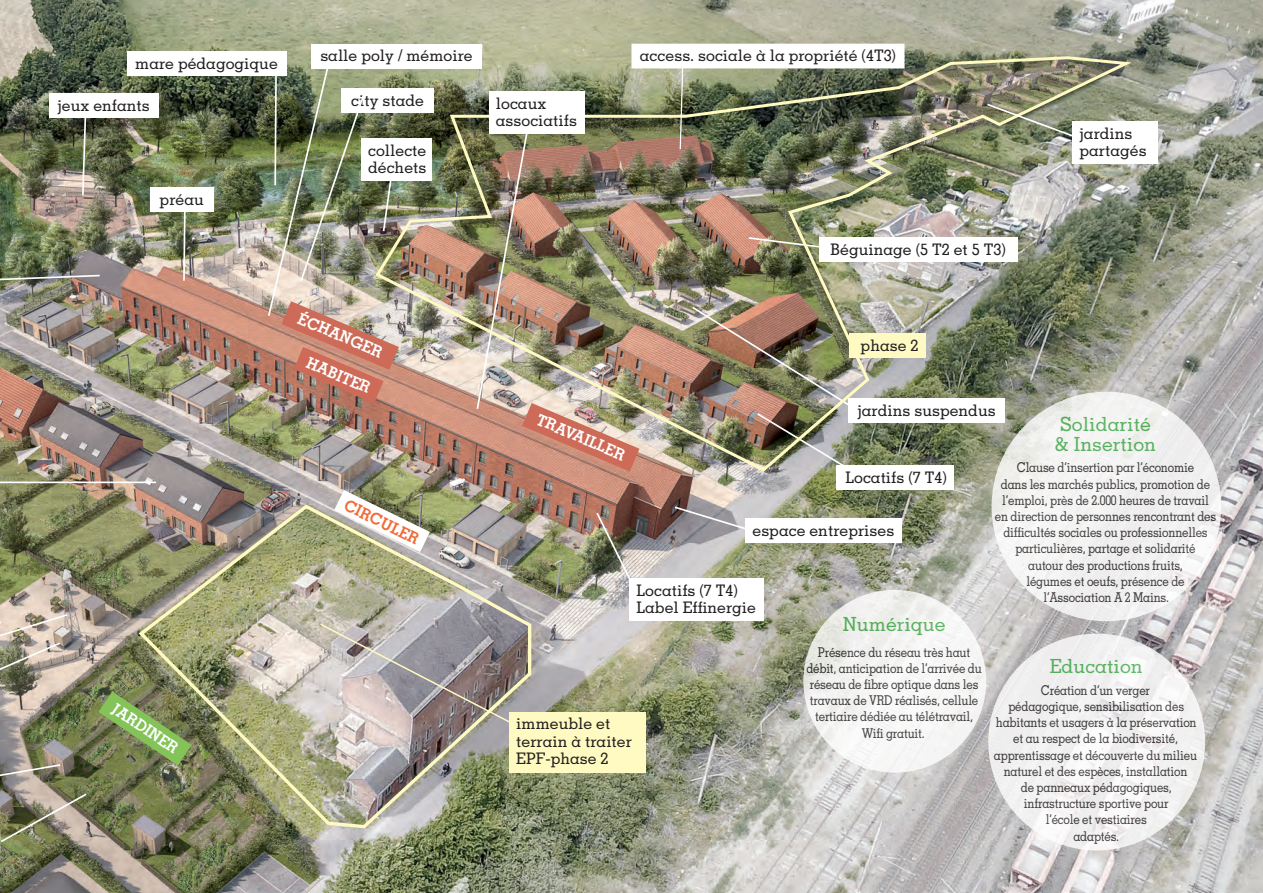
<style>
.page{position:relative;width:1263px;height:893px;background:#fff}
.page>*{position:absolute;margin:0;border:0;box-sizing:border-box;transform-origin:0 0}
.t1{font:500 19.5px/19.5px "Memphis";color:#40ae49}
.t2{font:500 15.9px "Memphis";color:#231f20}
.t3{font:700 15.9px "Memphis";color:#fff}
.t4{font:700 15.9px "Memphis";color:#f26a35}
.t5{font:500 13.5px/16.2px "Memphis";letter-spacing:-.02em;color:#231f20;text-align:center;scale:.86 1}
</style>
<div class="page">
<img style="left:0;top:0;width:1263px;height:893px">
<img style="left:0;top:613px;width:69px;height:109px">
<svg style="left:0;top:274px;width:101px;height:14px"></svg>
<div style="left:629px;top:578px;width:135px;height:43px;background:#fff"></div>
<div style="left:1072px;top:122px;width:85px;height:42px;background:#fff"></div>
<svg style="left:334px;top:490px;width:96px;height:12px"></svg>
<svg style="left:98px;top:691px;width:38px;height:74px;background:#799253"></svg>
<div style="left:127px;top:51px;width:159px;height:25px;background:#fff"></div>
<div style="left:311px;top:44px;width:171px;height:24px;background:#fff"></div>
<div style="left:745px;top:519px;width:156px;height:24px;background:#fff"></div>
<div style="left:836px;top:465px;width:118px;height:25px;background:#fff"></div>
<div style="left:49px;top:93px;width:110px;height:25px;background:#fff"></div>
<div style="left:150px;top:187px;width:64px;height:25px;background:#fff"></div>
<img style="left:0;top:763px;width:88px;height:81px">
<hr style="left:0;top:481px;width:156px;height:2px;background:#fff">
<svg style="left:673px;top:505px;width:78px;height:27px;background:#a3a0a4"></svg>
<img style="left:267px;top:66px;width:106px;height:337px">
<svg style="left:182px;top:212px;width:4px;height:70px"></svg>
<svg style="left:81px;top:118px;width:6px;height:79px"></svg>
<img style="left:595px;top:511px;width:44px;height:85px">
<img style="left:373px;top:55px;width:764px;height:418px">
<div style="left:361px;top:138px;width:71px;height:43px;background:#fff"></div>
<img style="left:475px;top:44px;width:436px;height:428px">
<div style="left:819px;top:237px;width:198px;height:25px;background:#fff"></div>
<svg style="left:985px;top:102px;width:97px;height:39px;background:#8f947a"></svg>
<svg style="left:803px;top:590px;width:183px;height:183px;fill:#f5f5f4"></svg>
<div style="left:991px;top:392px;width:230px;height:229px;background:#f2f1f1;border-radius:50%"></div>
<div style="left:988px;top:634px;width:217px;height:216px;background:#f2f1f1;border-radius:50%"></div>
<div style="left:848px;top:398px;width:156px;height:25px;background:#fff"></div>
<div style="left:509px;top:712px;width:136px;height:61px;background:#fffac1"></div>
<img style="left:136px;top:502px;width:398px;height:328px">
<p class="t2" style="left:135px;top:53px;width:144px">mare pédagogique</p>
<p class="t2" style="left:320px;top:46px;width:154px">salle poly / mémoire</p>
<p class="t2" style="left:58px;top:95px;width:94px">jeux enfants</p>
<p class="t2" style="left:351px;top:90px;width:74px">city stade</p>
<p class="t2" style="left:160px;top:189px;width:46px">préau</p>
<p class="t3" style="left:119px;top:699px;width:77px;rotate:34deg">JARDINER</p>
<p class="t2" style="left:368px;top:141px;width:60px">collecte</p>
<p class="t2" style="left:368px;top:158px;width:60px">déchets</p>
<p class="t3" style="left:303px;top:308px;width:92px;rotate:23deg">ÉCHANGER</p>
<p class="t3" style="left:311px;top:353px;width:69px;rotate:23deg">HABITER</p>
<p class="t4" style="left:350px;top:495px;width:83px;rotate:26deg">CIRCULER</p>
<p class="t2" style="left:496px;top:94px;width:52px">locaux</p>
<p class="t2" style="left:496px;top:111px;width:83px">associatifs</p>
<p class="t2" style="left:640px;top:46px;width:258px">access. sociale à la propriété (4T3)</p>
<p class="t2" style="left:830px;top:239px;width:177px">Béguinage (5 T2 et 5 T3)</p>
<p class="t2" style="left:861px;top:336px;width:59px">phase 2</p>
<p class="t2" style="left:1079px;top:124px;width:54px">jardins</p>
<p class="t2" style="left:1079px;top:141px;width:69px">partagés</p>
<p class="t2" style="left:857px;top:401px;width:140px">jardins suspendus</p>
<p class="t3" style="left:541px;top:409px;width:96px;rotate:23deg">TRAVAILLER</p>
<h1 class="t1" style="left:1055px;top:414px;width:103px">Solidarité &amp; Insertion</h1>
<p class="t5" style="left:995px;top:459px;width:259px">Clause d’insertion par l’économie<br>dans les marchés publics, promotion de l’emploi, près de 2.000 heures de travail en direction de personnes rencontrant des difficultés sociales ou professionnelles particulières, partage et solidarité<br>autour des productions fruits,<br>légumes et oeufs, présence de l’Association A 2 Mains.</p>
<p class="t2" style="left:845px;top:467px;width:103px">Locatifs (7 T4)</p>
<p class="t2" style="left:752px;top:521px;width:143px">espace entreprises</p>
<p class="t2" style="left:636px;top:580px;width:103px">Locatifs (7 T4)</p>
<p class="t2" style="left:636px;top:598px;width:121px">Label Effinergie</p>
<h1 class="t1" style="left:843px;top:614px;width:104px">Numérique</h1>
<p class="t5" style="left:806px;top:643px;width:206px">Présence du réseau très haut débit, anticipation de l’arrivée du réseau de fibre optique dans les travaux de VRD réalisés, cellule tertiaire dédiée au télétravail,<br>Wifi gratuit.</p>
<h1 class="t1" style="left:1050px;top:656px;width:95px">Education</h1>
<p class="t5" style="left:994px;top:682px;width:238px">Création d’un verger<br>pédagogique, sensibilisation des habitants et usagers à la préservation et au respect de la biodiversité, apprentissage et découverte du milieu naturel et des espèces, installation<br>de panneaux pédagogiques, infrastructure sportive pour<br>l’école et vestiaires<br>adaptés.</p>
<p class="t2" style="left:516px;top:714px;width:96px">immeuble et</p>
<p class="t2" style="left:516px;top:731px;width:117px">terrain à traiter</p>
<p class="t2" style="left:516px;top:748px;width:94px">EPF-phase 2</p>
</div>
